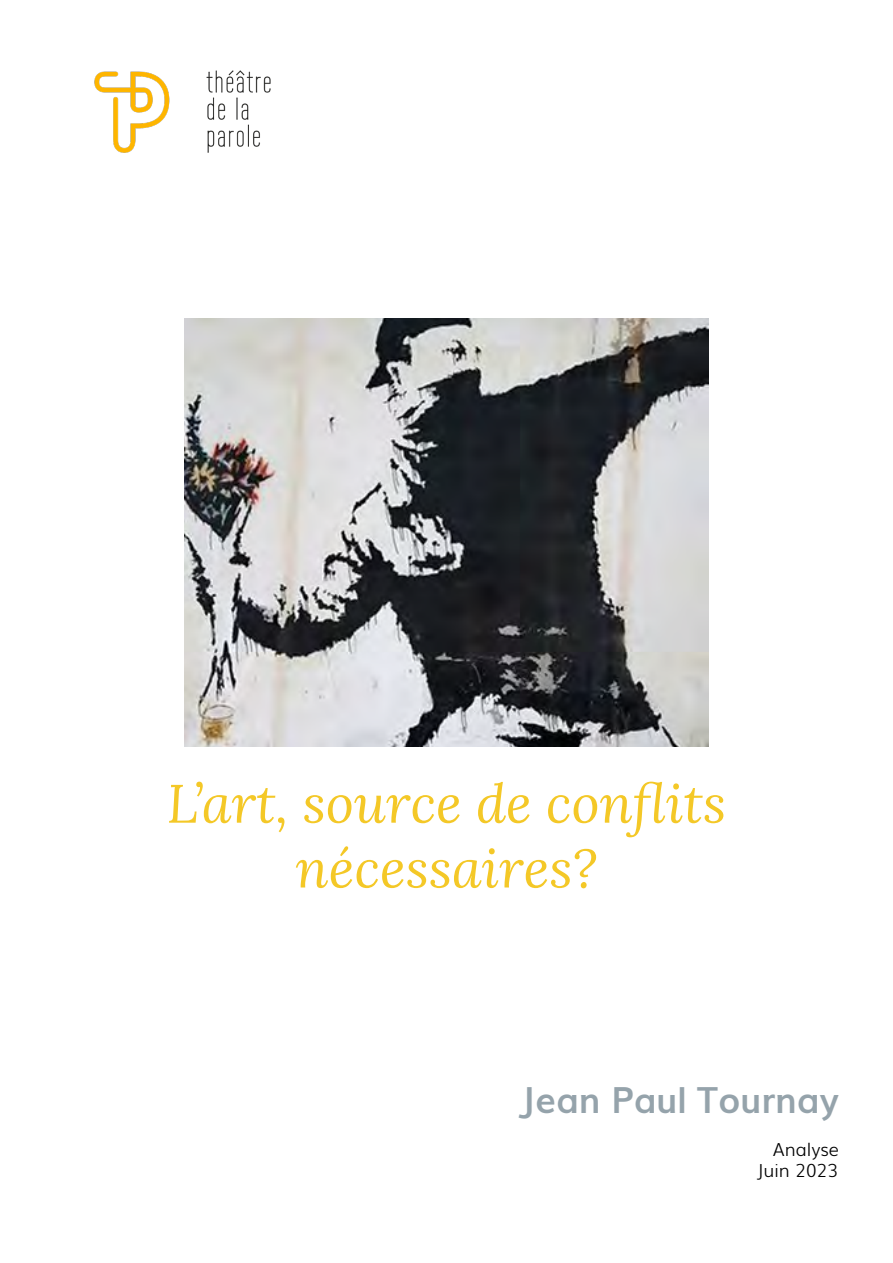
<style>
.page{position:relative;width:893px;height:1263px;background:#fff}
.page>*{position:absolute;margin:0;border:0;box-sizing:border-box;transform-origin:0 0}
.t1{font:italic 54px/64.8px "Lora";color:#f4c827;text-align:center}
.t2{font:700 36px "Muli";color:#95a3ab}
.t3{font:300 18px/21.6px "Muli";color:#000;text-align:right}
</style>
<div class="page">
<img style="left:185px;top:319px;width:523px;height:427px">
<img style="left:94px;top:70px;width:177px;height:83px">
<p class="t1" style="left:167px;top:770px;width:561px">L’art, source de conflits nécessaires?</p>
<p class="t2" style="left:517px;top:1070px;width:323px">Jean Paul Tournay</p>
<p class="t3" style="left:757px;top:1137px;width:83px">Analyse<br>Juin 2023</p>
</div>
